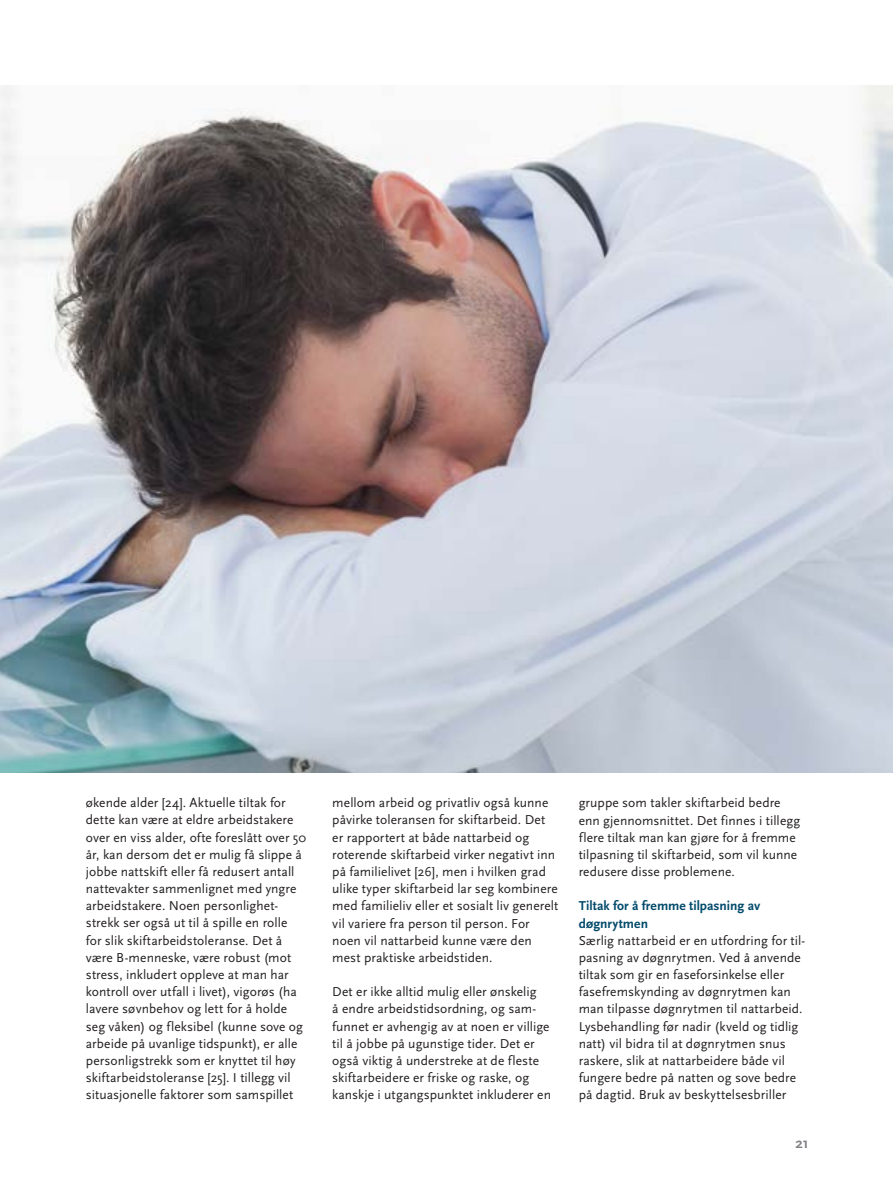
<style>
.page{position:relative;width:893px;height:1191px;background:#fff}
.page>*{position:absolute;margin:0;border:0;box-sizing:border-box;transform-origin:0 0}
.t1{font:700 15px "Scala Sans";color:#808285}
.t2{font:13.5px/17.1px "Scala Sans";letter-spacing:.005em;color:#231f20}
.t3{font:700 13.5px/17.1px "Scala Sans";letter-spacing:.005em;color:#00496b}
</style>
<div class="page">
<img style="left:0;top:86px;width:893px;height:687px">
<p class="t2" style="left:86px;top:794px;width:222px">økende alder [24]. Aktuelle tiltak for dette kan være at eldre arbeidstakere over en viss alder, ofte foreslått over 50 år, kan dersom det er mulig få slippe å jobbe nattskift eller få redusert antall nattevakter sammenlignet med yngre arbeidstakere. Noen personlighet&shy;strekk ser også ut til å spille en rolle for slik skiftarbeidstoleranse. Det å være B-menneske, være robust (mot stress, inkludert oppleve at man har kontroll over utfall i livet), vigorøs (ha lavere søvnbehov og lett for å holde seg våken) og fleksibel (kunne sove og arbeide på uvanlige tidspunkt), er alle personligstrekk som er knyttet til høy skiftarbeidstoleranse [25]. I tillegg vil situasjonelle faktorer som samspillet</p>
<p class="t2" style="left:332px;top:794px;width:228px">mellom arbeid og privatliv også kunne påvirke toleransen for skiftarbeid. Det er rapportert at både nattarbeid og roterende skiftarbeid virker negativt inn på familielivet [26], men i hvilken grad ulike typer skiftarbeid lar seg kombinere med familieliv eller et sosialt liv generelt vil variere fra person til person. For noen vil nattarbeid kunne være den mest praktiske arbeidstiden.</p>
<p class="t2" style="left:332px;top:983px;width:220px">Det er ikke alltid mulig eller ønskelig<br>å endre arbeidstidsordning, og sam&shy;funnet er avhengig av at noen er villige til å jobbe på ugunstige tider. Det er også viktig å understreke at de fleste skiftarbeidere er friske og raske, og kanskje i utgangspunktet inkluderer en</p>
<p class="t2" style="left:579px;top:794px;width:223px">gruppe som takler skiftarbeid bedre enn gjennomsnittet. Det finnes i tillegg flere tiltak man kan gjøre for å fremme tilpasning til skiftarbeid, som vil kunne redusere disse problemene.</p>
<p class="t3" style="left:579px;top:898px;width:183px">Tiltak for å fremme tilpasning av døgnrytmen</p>
<p class="t2" style="left:579px;top:932px;width:228px">Særlig nattarbeid er en utfordring for til&shy;pasning av døgnrytmen. Ved å anvende tiltak som gir en faseforsinkelse eller fasefremskynding av døgnrytmen kan man tilpasse døgnrytmen til nattarbeid.<br>Lysbehandling før nadir (kveld og tidlig natt) vil bidra til at døgnrytmen snus raskere, slik at nattarbeidere både vil fungere bedre på natten og sove bedre på dagtid. Bruk av beskyttelsesbriller</p>
<p class="t1" style="left:795px;top:1134px;width:15px">21</p>
</div>
